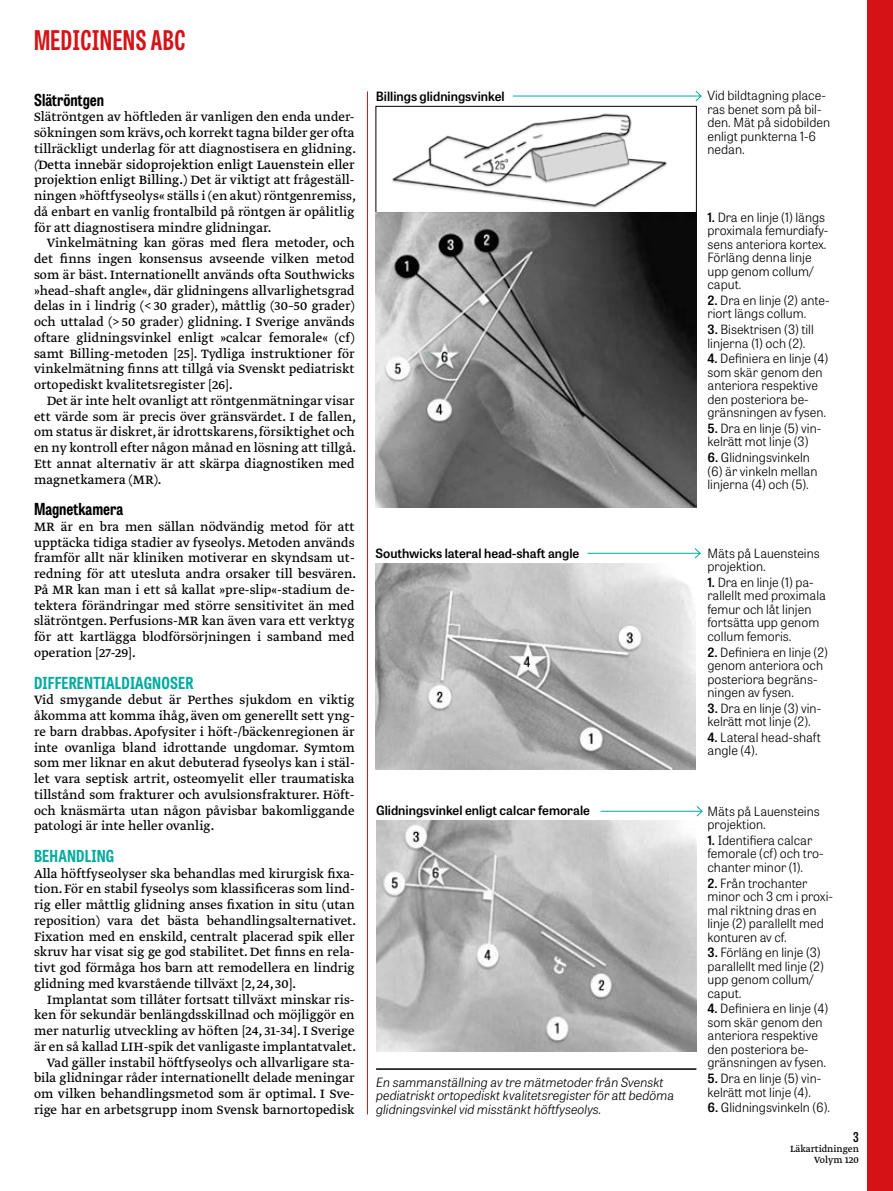
<style>
.page{position:relative;width:893px;height:1191px;background:#fff}
.page>*{position:absolute;margin:0;border:0;box-sizing:border-box;transform-origin:0 0}
.t1{font:700 27px "Tablet Gothic Compressed";letter-spacing:.02em;color:#d51317}
.t2{font:700 16.5px "Tablet Gothic Condensed";letter-spacing:.01em;color:#00aba0}
.t3{font:700 16.5px "Tablet Gothic Condensed";color:#000}
.t4{font:14.25px/15.8px "Greta Text Pro Regular Min";color:#000;text-align:justify}
.t5{font:14.25px "Greta Text Pro";color:#000}
.t6{font:600 13.5px "Tablet Gothic Condensed";color:#000}
.t7{font:300 12.75px/13.5px "Tablet Gothic";color:#000}
.t8{font:italic 300 12.75px/13.5px "Tablet Gothic";color:#000}
.t9{font:600 12.75px "Tablet Gothic";color:#000}
.t10{font:10.5px/10.5px "Greta Text Pro";color:#000;text-align:right}
.s1{font-style:italic}
.s2{font-family:"Greta Text Pro"}
.s3{font-weight:600}
</style>
<div class="page">
<div style="left:867px;top:0;width:26px;height:1191px;background:#d51317"></div>
<hr style="left:376px;top:1068px;width:320px;height:1px;background:#000">
<img style="left:392px;top:113px;width:275px;height:95px">
<div style="left:376px;top:106px;width:321px;height:107px;border:1px solid #000"></div>
<img style="left:376px;top:213px;width:321px;height:294px">
<img style="left:375px;top:563px;width:321px;height:206px">
<img style="left:376px;top:820px;width:320px;height:231px">
<hr style="left:513px;top:96px;width:188px;height:1px;background:#00aba0">
<svg style="left:695px;top:91px;width:7px;height:11px"></svg>
<hr style="left:587px;top:553px;width:113px;height:1px;background:#00aba0">
<svg style="left:694px;top:548px;width:7px;height:11px"></svg>
<hr style="left:601px;top:811px;width:101px;height:1px;background:#00aba0">
<svg style="left:696px;top:806px;width:7px;height:11px"></svg>
<hr style="left:367px;top:91px;width:1px;height:1023px;background:#d51317">
<h1 class="t1" style="left:34px;top:22px;width:153px">MEDICINENS ABC</h1>
<p class="t3" style="left:34px;top:88px;width:72px">Slätröntgen</p>
<p class="t4" style="left:34px;top:110px;width:324px">Slätröntgen av höftleden är vanligen den enda under&shy;sökningen som krävs, och korrekt tagna bilder ger ofta tillräckligt underlag för att diagnostisera en glidning.</p>
<p class="t5" style="left:34px;top:155px;width:322px"><span class="s1">(</span>Detta innebär sidoprojektion enligt Lauenstein eller</p>
<p class="t4" style="left:34px;top:173px;width:324px"><span class="s2">projektion enligt Billing.)</span> Det är viktigt att frågeställ&shy;ningen »höftfyseolys« ställs i (en akut) röntgenremiss, då enbart en vanlig frontalbild på röntgen är opålitlig för att diagnostisera mindre glidningar.</p>
<p class="t4" style="left:34px;top:236px;width:322px;text-indent:13px">Vinkelmätning kan göras med flera metoder, och det finns ingen konsensus avseende vilken metod som är bäst. Internationellt används ofta Southwicks »head–shaft angle«, där glidningens allvarlighetsgrad delas in i lindrig (&lt; 30 grader), måttlig (30–50 grader) och uttalad (&gt; 50 grader) glidning. I Sverige används oftare glidningsvinkel enligt »calcar femorale« (cf) samt Billing-metoden [25]. Tydliga instruktioner för vinkelmätning finns att tillgå via Svenskt pediatriskt ortopediskt kvalitetsregister [26].</p>
<p class="t4" style="left:34px;top:393px;width:324px;text-indent:13px">Det är inte helt ovanligt att röntgenmätningar visar ett värde som är precis över gränsvärdet. I de fallen, om status är diskret, är idrottskarens, försiktighet och en ny kontroll efter någon månad en lösning att tillgå.<br>Ett annat alternativ är att skärpa diagnostiken med magnetkamera (MR).</p>
<p class="t3" style="left:34px;top:498px;width:91px">Magnetkamera</p>
<p class="t4" style="left:34px;top:519px;width:324px">MR är en bra men sällan nödvändig metod för att upptäcka tidiga stadier av fyseolys. Metoden används framför allt när kliniken motiverar en skyndsam ut&shy;redning för att utesluta andra orsaker till besvären.<br>På MR kan man i ett så kallat »pre-slip«-stadium de&shy;tektera förändringar med större sensitivitet än med slätröntgen. Perfusions-MR kan även vara ett verktyg för att kartlägga blodförsörjningen i samband med operation [27-29].</p>
<p class="t2" style="left:34px;top:671px;width:161px">DIFFERENTIALDIAGNOSER</p>
<p class="t4" style="left:34px;top:692px;width:322px">Vid smygande debut är Perthes sjukdom en viktig åkomma att komma ihåg, även om generellt sett yng&shy;re barn drabbas. Apofysiter i höft-/bäckenregionen är inte ovanliga bland idrottande ungdomar. Symtom som mer liknar en akut debuterad fyseolys kan i stäl&shy;let vara septisk artrit, osteomyelit eller traumatiska tillstånd som frakturer och avulsionsfrakturer. Höft&shy;och knäsmärta utan någon påvisbar bakomliggande patologi är inte heller ovanlig.</p>
<p class="t2" style="left:34px;top:844px;width:82px">BEHANDLING</p>
<p class="t4" style="left:34px;top:866px;width:324px">Alla höftfyseolyser ska behandlas med kirurgisk fixa&shy;tion. För en stabil fyseolys som klassificeras som lind&shy;rig eller måttlig glidning anses fixation in situ (utan reposition) vara det bästa behandlingsalternativet.<br>Fixation med en enskild, centralt placerad spik eller skruv har visat sig ge god stabilitet. Det finns en rela&shy;tivt god förmåga hos barn att remodellera en lindrig glidning med kvarstående tillväxt [2, 24, 30].</p>
<p class="t4" style="left:34px;top:992px;width:324px;text-align:right">Implantat som tillåter fortsatt tillväxt minskar ris&shy;ken för sekundär benlängdsskillnad och möjliggör en mer naturlig utveckling av höften [24, 31-34]. I Sverige är en så kallad LIH-spik det vanligaste implantatvalet.<br>Vad gäller instabil höftfyseolys och allvarligare sta&shy;bila glidningar råder internationellt delade meningar om vilken behandlingsmetod som är optimal. I Sve&shy;rige har en arbetsgrupp inom Svensk barnortopedisk</p>
<p class="t9" style="left:376px;top:87px;width:130px">Billings glidningsvinkel</p>
<p class="t9" style="left:375px;top:545px;width:205px">Southwicks lateral head-shaft angle</p>
<p class="t9" style="left:376px;top:801px;width:215px">Glidningsvinkel enligt calcar femorale</p>
<p class="t8" style="left:376px;top:1074px;width:300px">En sammanställning av tre mätmetoder från Svenskt pediatriskt ortopediskt kvalitetsregister för att bedöma glidningsvinkel vid misstänkt höftfyseolys.</p>
<p class="t7" style="left:707px;top:89px;width:124px">Vid bildtagning place&shy;ras benet som på bil&shy;den. Mät på sidobilden enligt punkterna 1-6 nedan.</p>
<p class="t7" style="left:707px;top:210px;width:122px"><span class="s3">1.</span> Dra en linje (1) längs proximala femurdiafy&shy;sens anteriora kortex.<br>Förläng denna linje upp genom collum/ caput.</p>
<p class="t7" style="left:707px;top:293px;width:124px"><span class="s3">2.</span> Dra en linje (2) ante&shy;riort längs collum.</p>
<p class="t7" style="left:707px;top:322px;width:108px"><span class="s3">3.</span> Bisektrisen (3) till linjerna (1) och (2).</p>
<p class="t7" style="left:707px;top:351px;width:122px"><span class="s3">4.</span> Definiera en linje (4) som skär genom den anteriora respektive den posteriora be&shy;gränsningen av fysen.</p>
<p class="t7" style="left:707px;top:421px;width:115px"><span class="s3">5.</span> Dra en linje (5) vin&shy;kelrätt mot linje (3)</p>
<p class="t7" style="left:707px;top:450px;width:112px"><span class="s3">6.</span> Glidningsvinkeln (6) är vinkeln mellan linjerna (4) och (5).</p>
<p class="t7" style="left:707px;top:546px;width:114px">Mäts på Lauensteins projektion.</p>
<p class="t7" style="left:707px;top:575px;width:120px"><span class="s3">1.</span> Dra en linje (1) pa&shy;rallellt med proximala femur och låt linjen fortsätta upp genom collum femoris.</p>
<p class="t7" style="left:707px;top:644px;width:122px"><span class="s3">2.</span> Definiera en linje (2) genom anteriora och posteriora begräns&shy;ningen av fysen.</p>
<p class="t7" style="left:707px;top:701px;width:115px"><span class="s3">3.</span> Dra en linje (3) vin&shy;kelrätt mot linje (2).</p>
<p class="t7" style="left:707px;top:730px;width:115px"><span class="s3">4.</span> Lateral head-shaft angle (4).</p>
<p class="t7" style="left:707px;top:804px;width:114px">Mäts på Lauensteins projektion.</p>
<p class="t7" style="left:707px;top:833px;width:118px"><span class="s3">1.</span> Identifiera calcar femorale (cf) och tro&shy;chanter minor (1).</p>
<p class="t7" style="left:707px;top:875px;width:127px"><span class="s3">2.</span> Från trochanter minor och 3 cm i proxi&shy;mal riktning dras en linje (2) parallellt med konturen av cf.</p>
<p class="t7" style="left:707px;top:945px;width:118px"><span class="s3">3.</span> Förläng en linje (3) parallellt med linje (2) upp genom collum/ caput.</p>
<p class="t7" style="left:707px;top:1001px;width:122px"><span class="s3">4.</span> Definiera en linje (4) som skär genom den anteriora respektive den posteriora be&shy;gränsningen av fysen.</p>
<p class="t7" style="left:707px;top:1071px;width:115px"><span class="s3">5.</span> Dra en linje (5) vin&shy;kelrätt mot linje (4).</p>
<p class="t7" style="left:707px;top:1100px;width:124px"><span class="s3">6.</span> Glidningsvinkeln (6).</p>
<p class="t6" style="left:853px;top:1127px;width:7px">3</p>
<p class="t10" style="left:790px;top:1144px;width:70px">Läkartidningen<br>Volym 120</p>
</div>
